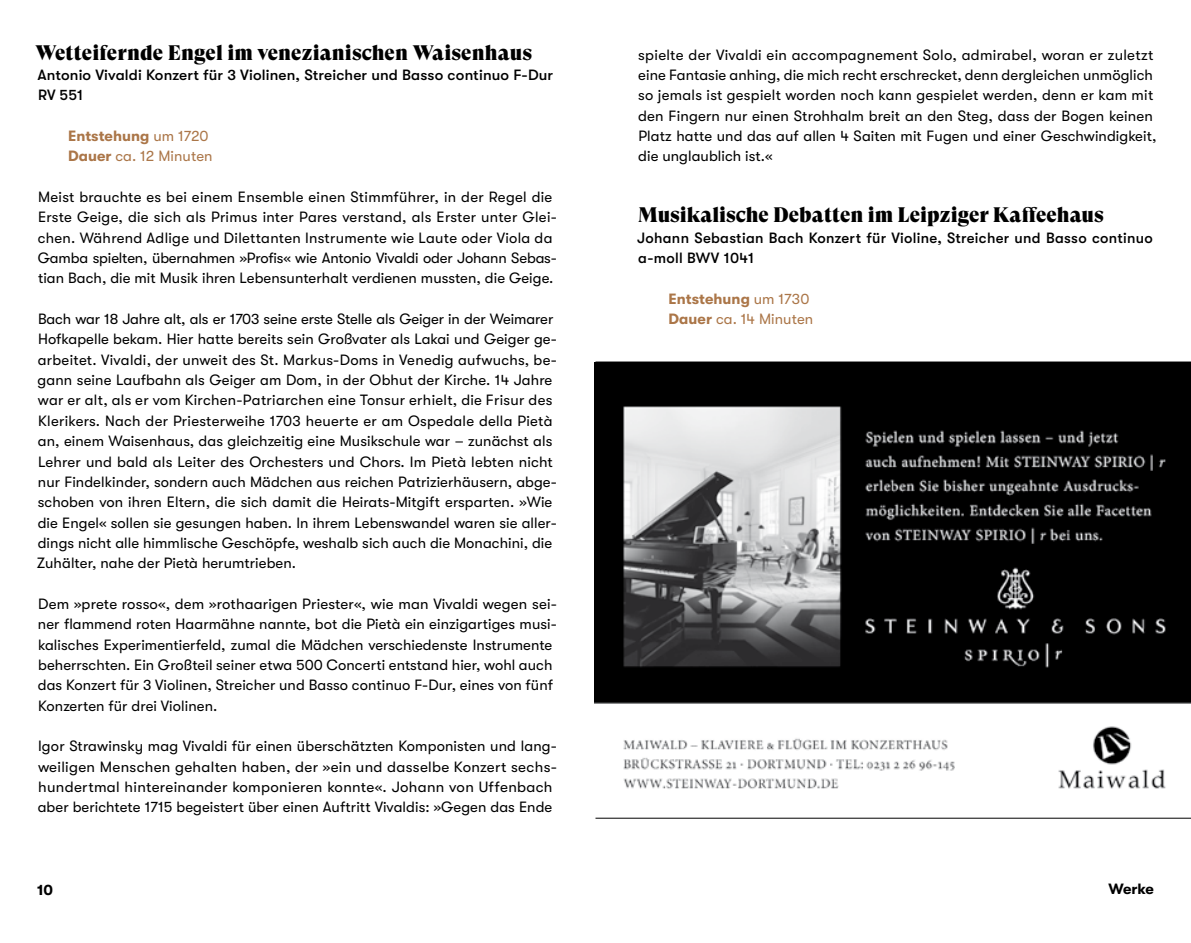
<style>
.page{position:relative;width:1191px;height:943px;background:#fff}
.page>*{position:absolute;margin:0;border:0;box-sizing:border-box;transform-origin:0 0}
.t1{font:21px "GT Super Display Super";color:#000}
.t2{font:14.88px/20.3px "GT Walsheim";letter-spacing:.005em;color:#000}
.t3{font:500 14.88px/20.3px "GT Walsheim";letter-spacing:.01em;color:#000}
.t4{font:14.88px/20.3px "GT Walsheim";letter-spacing:.005em;color:#ab7648}
.t5{font:700 14.88px "GT Walsheim";color:#000}
.s1{font-weight:700}
</style>
<div class="page">
<img style="left:595px;top:362px;width:596px;height:427px">
<hr style="left:595px;top:361px;width:596px;height:1px;background:#000">
<hr style="left:595px;top:817px;width:596px;height:1px;background:#000">
<h1 class="t1" style="left:35px;top:41px;width:498px">Wetteifernde Engel im venezianischen Waisenhaus</h1>
<p class="t3" style="left:37px;top:65px;width:517px">Antonio Vivaldi Konzert für 3 Violinen, Streicher und Basso continuo F-Dur<br>RV 551</p>
<p class="t4" style="left:68px;top:126px;width:146px"><span class="s1">Entstehung</span> um 1720<br><span class="s1">Dauer</span> ca. 12 Minuten</p>
<p class="t2" style="left:38px;top:187px;width:520px">Meist brauchte es bei einem Ensemble einen Stimmführer, in der Regel die Erste Geige, die sich als Primus inter Pares verstand, als Erster unter Glei&shy;chen. Während Adlige und Dilettanten Instrumente wie Laute oder Viola da Gamba spielten, übernahmen »Profis« wie Antonio Vivaldi oder Johann Sebas&shy;tian Bach, die mit Musik ihren Lebensunterhalt verdienen mussten, die Geige.</p>
<p class="t2" style="left:37px;top:309px;width:521px">Bach war 18 Jahre alt, als er 1703 seine erste Stelle als Geiger in der Weimarer Hofkapelle bekam. Hier hatte bereits sein Großvater als Lakai und Geiger ge&shy;arbeitet. Vivaldi, der unweit des St. Markus-Doms in Venedig aufwuchs, be&shy;gann seine Laufbahn als Geiger am Dom, in der Obhut der Kirche. 14 Jahre war er alt, als er vom Kirchen-Patriarchen eine Tonsur erhielt, die Frisur des Klerikers. Nach der Priesterweihe 1703 heuerte er am Ospedale della Pietà an, einem Waisenhaus, das gleichzeitig eine Musikschule war – zunächst als Lehrer und bald als Leiter des Orchesters und Chors. Im Pietà lebten nicht nur Findelkinder, sondern auch Mädchen aus reichen Patrizierhäusern, abge&shy;schoben von ihren Eltern, die sich damit die Heirats-Mitgift ersparten. »Wie die Engel« sollen sie gesungen haben. In ihrem Lebenswandel waren sie aller&shy;dings nicht alle himmlische Geschöpfe, weshalb sich auch die Monachini, die Zuhälter, nahe der Pietà herumtrieben.</p>
<p class="t2" style="left:38px;top:594px;width:520px">Dem »prete rosso«, dem »rothaarigen Priester«, wie man Vivaldi wegen sei&shy;ner flammend roten Haarmähne nannte, bot die Pietà ein einzigartiges musi&shy;kalisches Experimentierfeld, zumal die Mädchen verschiedenste Instrumente beherrschten. Ein Großteil seiner etwa 500 Concerti entstand hier, wohl auch das Konzert für 3 Violinen, Streicher und Basso continuo F-Dur, eines von fünf Konzerten für drei Violinen.</p>
<p class="t2" style="left:38px;top:736px;width:520px">Igor Strawinsky mag Vivaldi für einen überschätzten Komponisten und lang&shy;weiligen Menschen gehalten haben, der »ein und dasselbe Konzert sechs&shy;hundertmal hintereinander komponieren konnte«. Johann von Uffenbach aber berichtete 1715 begeistert über einen Auftritt Vivaldis: »Gegen das Ende</p>
<p class="t2" style="left:638px;top:44px;width:520px">spielte der Vivaldi ein accompagnement Solo, admirabel, woran er zuletzt eine Fantasie anhing, die mich recht erschrecket, denn dergleichen unmöglich so jemals ist gespielt worden noch kann gespielet werden, denn er kam mit den Fingern nur einen Strohhalm breit an den Steg, dass der Bogen keinen Platz hatte und das auf allen 4 Saiten mit Fugen und einer Geschwindigkeit, die unglaublich ist.«</p>
<h1 class="t1" style="left:638px;top:204px;width:467px">Musikalische Debatten im Leipziger Kaffeehaus</h1>
<p class="t3" style="left:637px;top:227px;width:517px">Johann Sebastian Bach Konzert für Violine, Streicher und Basso continuo a-moll BWV 1041</p>
<p class="t4" style="left:668px;top:288px;width:146px"><span class="s1">Entstehung</span> um 1730<br><span class="s1">Dauer</span> ca. 14 Minuten</p>
<p class="t5" style="left:37px;top:881px;width:18px">10</p>
<p class="t5" style="left:1108px;top:880px;width:47px">Werke</p>
</div>
